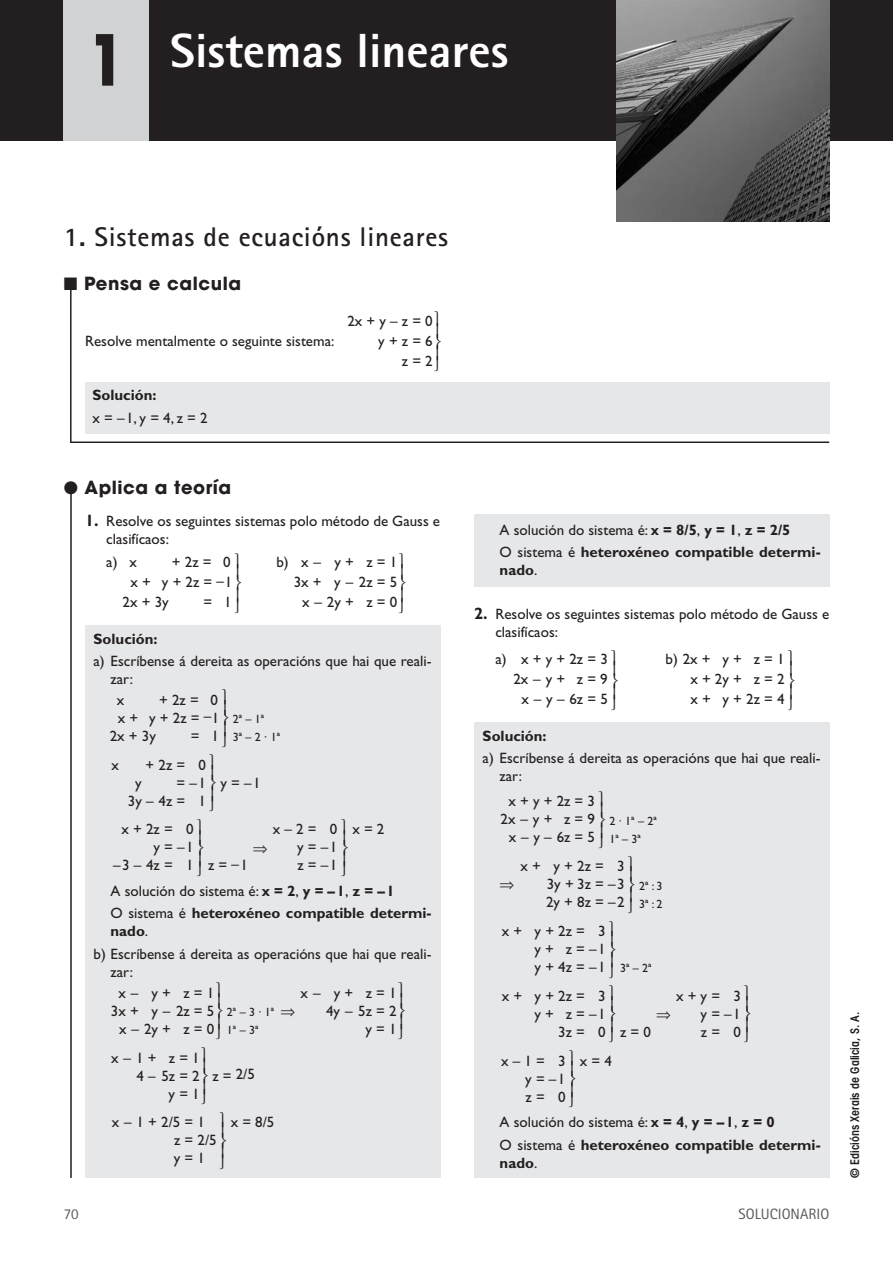
<style>
.page{position:relative;width:893px;height:1263px;background:#fff}
.page>*{position:absolute;margin:0;border:0;box-sizing:border-box;transform-origin:0 0}
.t1{font:800 48px "Rotis Sans Serif";color:#fff}
.t2{font:700 27px "Rotis Sans Serif";letter-spacing:.025em;color:#231f20}
.t3{font:700 18px "Avant Garde";letter-spacing:.03em;color:#231f20}
.t4{font:15px/18px "Gill Sans";color:#231f20;text-align:right}
.t5{font:700 15px/22.2px "Gill Sans";color:#231f20}
.t6{font:15px "Rotis Sans Serif";color:#57585a}
.t7{font:15px "Anaya Math 1";color:#231f20}
.t8{font:12px/18px "Gill Sans";color:#231f20}
.t9{font:600 condensed 12px "Avant Garde";color:#231f20}
.s1{font-family:"Futura";font-weight:700;font-size:68.4px;color:#231f20}
.s2{font-weight:700;font-size:16.5px}
.s3{font-weight:400}
.s4{font-weight:700}
</style>
<div class="page">
<div style="left:85px;top:625px;width:355px;height:553px;background:#e6e7e9"></div>
<div style="left:474px;top:723px;width:355px;height:455px;background:#e6e7e9"></div>
<div style="left:474px;top:514px;width:355px;height:73px;background:#e6e7e9"></div>
<div style="left:0;top:0;width:893px;height:140px;background:#231f20"></div>
<div style="left:64px;top:0;width:85px;height:140px;background:#d1d2d4"></div>
<img style="left:617px;top:0;width:212px;height:221px">
<hr style="left:70px;top:284px;width:2px;height:158px;background:#231f20">
<hr style="left:70px;top:441px;width:759px;height:2px;background:#231f20">
<div style="left:85px;top:383px;width:744px;height:51px;background:#e6e7e9"></div>
<hr style="left:70px;top:489px;width:2px;height:689px;background:#231f20">
<h1 class="t1" style="left:87px;top:34px;width:423px"><span class="s1">1</span> Sistemas lineares</h1>
<h2 class="t2" style="left:64px;top:227px;width:386px">1. Sistemas de ecuacións lineares</h2>
<p class="t3" style="left:64px;top:276px;width:179px">■ Pensa e calcula</p>
<p class="t4" style="left:85px;top:333px;width:251px">Resolve mentalmente o seguinte sistema:</p>
<p class="t5" style="left:93px;top:386px;width:66px">Solución:</p>
<p class="t4" style="left:93px;top:410px;width:117px">x=–1,y=4,z=2</p>
<p class="t4" style="left:347px;top:312px;width:87px;line-height:20.1px">2x+y–z=0 y+z=6 z=2</p>
<p class="t3" style="left:64px;top:480px;width:169px">● Aplica a teoría</p>
<p class="t4" style="left:106px;top:513px;width:335px;text-align:left;text-indent:-21px"><span class="s2">1.</span> Resolve os seguintes sistemas polo método de Gauss e clasifícaos:</p>
<p class="t4" style="left:106px;top:554px;width:13px">a)</p>
<p class="t4" style="left:276px;top:554px;width:14px">b)</p>
<p class="t4" style="left:130px;top:554px;width:9px">x</p>
<p class="t4" style="left:172px;top:554px;width:60px">+2z= 0</p>
<p class="t4" style="left:131px;top:574px;width:103px">x+ y+2z=–1</p>
<p class="t4" style="left:123px;top:595px;width:48px">2x + 3y</p>
<p class="t4" style="left:204px;top:595px;width:30px">= 1</p>
<p class="t4" style="left:294px;top:553px;width:105px;line-height:20.1px;text-align:center">x– y+ z=1<br>3x+ y–2z=5 x–2y+ z=0</p>
<p class="t5" style="left:94px;top:629px;width:66px">Solución:</p>
<p class="t4" style="left:111px;top:653px;width:323px;text-align:left;text-indent:-17px">a) Escríbense á dereita as operacións que hai que reali&shy;zar:</p>
<p class="t4" style="left:117px;top:692px;width:9px">x</p>
<p class="t4" style="left:159px;top:692px;width:60px">+2z= 0</p>
<p class="t4" style="left:118px;top:710px;width:103px">x+ y+2z=–1</p>
<p class="t4" style="left:110px;top:728px;width:48px">2x + 3y</p>
<p class="t4" style="left:191px;top:728px;width:30px">= 1</p>
<p class="t8" style="left:233px;top:711px;width:49px">2ª – 1ª<br>3ª–2·1ª</p>
<p class="t4" style="left:112px;top:757px;width:9px">x</p>
<p class="t4" style="left:146px;top:757px;width:62px">+2z= 0</p>
<p class="t4" style="left:135px;top:775px;width:8px">y</p>
<p class="t4" style="left:128px;top:775px;width:80px">=–1<br>3y–4z= 1</p>
<p class="t4" style="left:220px;top:775px;width:42px">y=–1</p>
<p class="t4" style="left:113px;top:822px;width:82px">x+2z= 0 y=–1 –3–4z= 1</p>
<p class="t4" style="left:273px;top:822px;width:66px">x–2= 0 y=–1</p>
<p class="t4" style="left:352px;top:822px;width:34px">x=2</p>
<p class="t7" style="left:253px;top:839px;width:16px">ò</p>
<p class="t5" style="left:111px;top:881px;width:323px"><span class="s3">A solución do sistema é:</span> x = 2<span class="s3">,</span> y = –1<span class="s3">,</span> z = –1<br><span class="s3">O sistema é</span> heteroxéneo compatible determi-</p>
<p class="t4" style="left:94px;top:922px;width:340px;line-height:22.2px;text-align:left;text-indent:17px"><span class="s4">nado</span>.<br>b) Escríbense á dereita as operacións que hai que reali-</p>
<p class="t4" style="left:111px;top:964px;width:24px">zar:</p>
<p class="t7" style="left:280px;top:1002px;width:16px">ò</p>
<p class="t4" style="left:208px;top:858px;width:41px">z=–1</p>
<p class="t4" style="left:298px;top:858px;width:41px">z=–1</p>
<p class="t4" style="left:301px;top:985px;width:98px">x– y+ z=1<br>4y–5z=2 y=1</p>
<p class="t4" style="left:111px;top:985px;width:105px;text-align:center">x– y+ z=1<br>3x+ y–2z=5 x–2y+ z=0</p>
<p class="t8" style="left:227px;top:1004px;width:49px">2ª–3·1ª<br>1ª – 3ª</p>
<p class="t4" style="left:111px;top:1050px;width:90px">x–1+ z=1<br>4–5z=2 y=1</p>
<p class="t4" style="left:212px;top:1066px;width:44px">z = 2/5</p>
<p class="t4" style="left:174px;top:1115px;width:44px;text-align:left;text-indent:-62px">x–1+2/5=1<br>z = 2/5 y=1</p>
<p class="t4" style="left:231px;top:1115px;width:45px">x = 8/5</p>
<p class="t5" style="left:500px;top:520px;width:323px"><span class="s3">A solución do sistema é:</span> x = 8/5<span class="s3">,</span> y = 1<span class="s3">,</span> z = 2/5<br><span class="s3">O sistema é</span> heteroxéneo compatible determi-</p>
<p class="t5" style="left:500px;top:560px;width:39px">nado<span class="s3">.</span></p>
<p class="t4" style="left:495px;top:606px;width:335px;text-align:left;text-indent:-21px"><span class="s2">2.</span> Resolve os seguintes sistemas polo método de Gauss e clasifícaos:</p>
<p class="t4" style="left:495px;top:652px;width:13px">a)</p>
<p class="t4" style="left:665px;top:652px;width:121px">b)2x+ y+ z=1</p>
<p class="t4" style="left:513px;top:650px;width:96px;line-height:20.1px;text-align:center">x+y+2z=3<br>2x–y+ z=9 x–y–6z=5</p>
<p class="t4" style="left:690px;top:671px;width:96px;line-height:20.1px;text-align:left">x+2y+ z=2 x+ y+2z=4</p>
<p class="t5" style="left:483px;top:726px;width:66px">Solución:</p>
<p class="t4" style="left:500px;top:750px;width:322px;text-align:left;text-indent:-17px">a) Escríbense á dereita as operacións que hai que reali&shy;zar:</p>
<p class="t4" style="left:501px;top:794px;width:96px;text-align:center">x+y+2z=3<br>2x–y+ z=9 x–y–6z=5</p>
<p class="t8" style="left:609px;top:813px;width:49px">2·1ª–2ª<br>1ª – 3ª</p>
<p class="t4" style="left:546px;top:858px;width:80px;text-align:justify;text-indent:-25px">x+ y+2z= 3<br>3y+3z=–3<br>2y+8z=–2</p>
<p class="t7" style="left:500px;top:875px;width:16px">ò</p>
<p class="t8" style="left:639px;top:878px;width:25px">2ª:3<br>3ª:2</p>
<p class="t4" style="left:534px;top:923px;width:73px;text-align:justify;text-indent:-33px">x+ y+2z= 3 y+ z=–1 y+4z=–1</p>
<p class="t4" style="left:502px;top:988px;width:106px">x+ y+2z= 3 y+ z=–1<br>3z= 0</p>
<p class="t4" style="left:525px;top:1053px;width:42px;text-align:justify;text-indent:-24px">x–1= 3 y=–1 z= 0</p>
<p class="t4" style="left:580px;top:1053px;width:34px">x=4</p>
<p class="t8" style="left:620px;top:960px;width:33px">3ª – 2ª</p>
<p class="t4" style="left:701px;top:988px;width:42px;text-align:justify;text-indent:-25px">x+y= 3 y=–1 z= 0</p>
<p class="t7" style="left:656px;top:1005px;width:16px">ò</p>
<p class="t4" style="left:620px;top:1024px;width:32px">z=0</p>
<p class="t5" style="left:500px;top:1112px;width:323px"><span class="s3">A solución do sistema é:</span> x = 4<span class="s3">,</span> y = –1<span class="s3">,</span> z = 0<br><span class="s3">O sistema é</span> heteroxéneo compatible determi-</p>
<p class="t5" style="left:500px;top:1153px;width:39px">nado<span class="s3">.</span></p>
<p class="t6" style="left:64px;top:1209px;width:16px">70</p>
<p class="t6" style="left:739px;top:1209px;width:92px">SOLUCIONARIO</p>
<p class="t9" style="left:850px;top:1178px;width:168px;rotate:-90deg">© Edicións Xerais de Galicia, S. A.</p>
</div>
